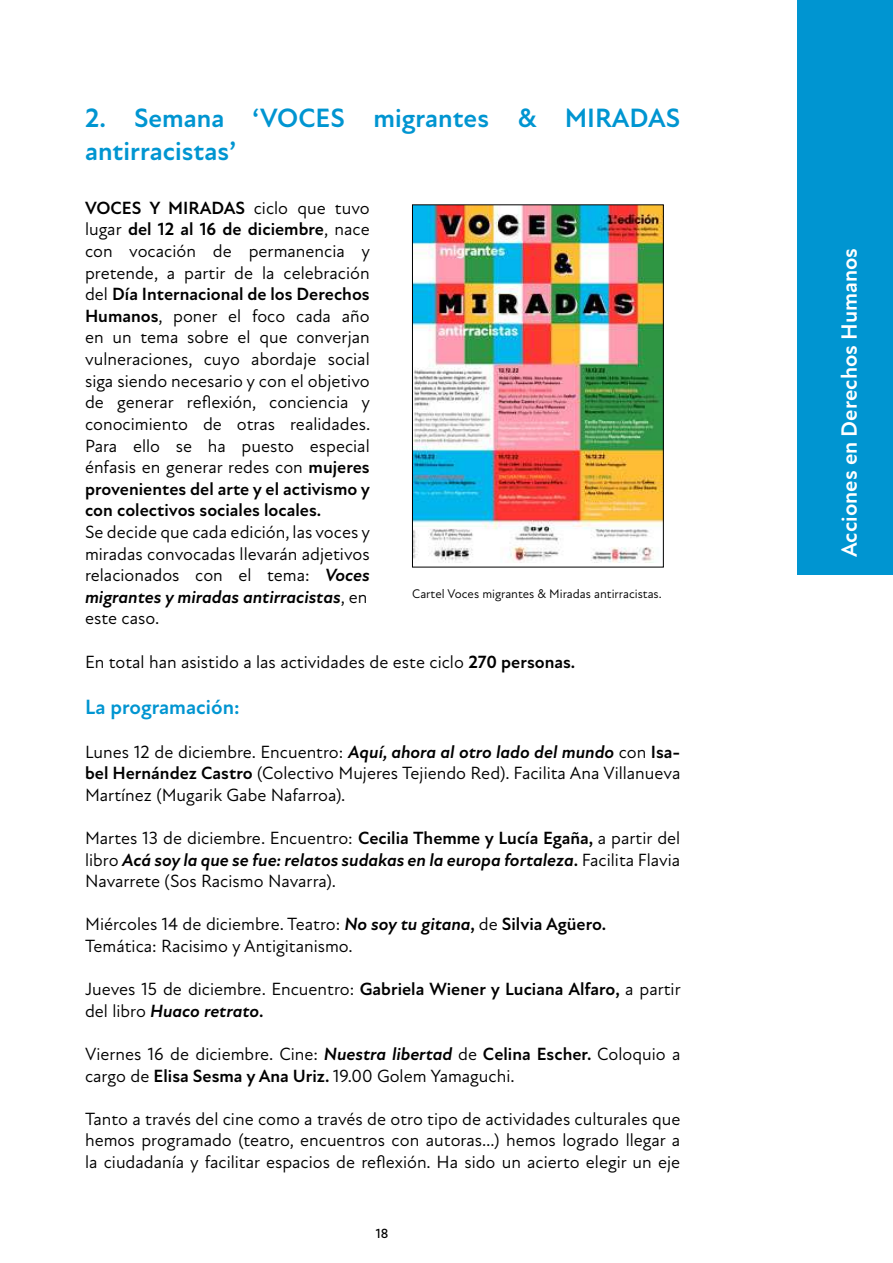
<style>
.page{position:relative;width:893px;height:1263px;background:#fff}
.page>*{position:absolute;margin:0;border:0;box-sizing:border-box;transform-origin:0 0}
.t1{font:700 27px/32.4px "Atten New";color:#0095d1}
.t2{font:700 22.5px "Atten New";color:#fff}
.t3{font:700 21px "Atten New";color:#0095d1}
.t4{font:18px/21.6px "Atten New";color:#000;text-align:justify}
.t5{font:500 13.5px "Atten New";color:#000}
.t6{font:12.75px "Atten New";color:#000}
.s1{font-weight:700}
.s2{font-weight:700;font-style:italic}
</style>
<div class="page">
<div style="left:797px;top:0;width:96px;height:574px;background:#0095d1"></div>
<img style="left:414px;top:207px;width:247px;height:355px">
<h1 class="t1" style="left:85px;top:103px;width:597px">2. Semana ‘VOCES migrantes &amp; MIRADAS antirracistas’</h1>
<p class="t4" style="left:85px;top:199px;width:287px"><span class="s1">VOCES Y MIRADAS</span> ciclo que tuvo lugar <span class="s1">del 12 al 16 de diciembre</span>, nace con vocación de permanencia y pretende, a partir de la celebración del <span class="s1">Día Internacional de los Derechos Humanos</span>, poner el foco cada año en un tema sobre el que converjan vulneraciones, cuyo abordaje social siga siendo necesario y con el objetivo de generar reflexión, conciencia y conocimiento de otras realidades.<br>Para ello se ha puesto especial énfasis en generar redes con <span class="s1">mujeres provenientes del arte y el activismo y con colectivos sociales locales.</span></p>
<p class="t4" style="left:85px;top:523px;width:287px;text-align:left">Se decide que cada edición, las voces y miradas convocadas llevarán adjetivos relacionados con el tema: <span class="s2">Voces migrantes y miradas antirracistas</span>, en este caso.</p>
<p class="t4" style="left:85px;top:653px;width:492px">En total han asistido a las actividades de este ciclo <span class="s1">270 personas.</span></p>
<p class="t3" style="left:85px;top:695px;width:156px">La programación:</p>
<p class="t4" style="left:85px;top:743px;width:597px">Lunes 12 de diciembre. Encuentro: <span class="s2">Aquí, ahora al otro lado del mundo</span> con <span class="s1">Isa&shy;bel Hernández Castro</span> (Colectivo Mujeres Tejiendo Red). Facilita Ana Villanueva Martínez (Mugarik Gabe Nafarroa).</p>
<p class="t4" style="left:85px;top:829px;width:597px">Martes 13 de diciembre. Encuentro: <span class="s1">Cecilia Themme y Lucía Egaña,</span> a partir del libro <span class="s2">Acá soy la que se fue: relatos sudakas en la europa fortaleza</span><span class="s1">.</span> Facilita Flavia Navarrete (Sos Racismo Navarra).</p>
<p class="t4" style="left:85px;top:916px;width:523px">Miércoles 14 de diciembre. Teatro: <span class="s2">No soy tu gitana</span><span class="s1">,</span> de <span class="s1">Silvia Agüero.<br></span>Temática: Racisimo y Antigitanismo.</p>
<p class="t4" style="left:85px;top:980px;width:597px">Jueves 15 de diciembre. Encuentro: <span class="s1">Gabriela Wiener y Luciana Alfaro,</span> a partir del libro <span class="s2">Huaco retrato</span><span class="s1">.</span></p>
<p class="t4" style="left:85px;top:1045px;width:597px">Viernes 16 de diciembre. Cine: <span class="s2">Nuestra libertad</span> de <span class="s1">Celina Escher.</span> Coloquio a cargo de <span class="s1">Elisa Sesma y Ana Uriz.</span> 19.00 Golem Yamaguchi.</p>
<p class="t4" style="left:85px;top:1110px;width:597px">Tanto a través del cine como a través de otro tipo de actividades culturales que hemos programado (teatro, encuentros con autoras…) hemos logrado llegar a la ciudadanía y facilitar espacios de reflexión. Ha sido un acierto elegir un eje</p>
<p class="t6" style="left:412px;top:588px;width:251px">Cartel Voces migrantes &amp; Miradas antirracistas.</p>
<p class="t5" style="left:376px;top:1228px;width:14px">18</p>
<p class="t2" style="left:837px;top:557px;width:310px;rotate:-90deg">Acciones en Derechos Humanos</p>
</div>
